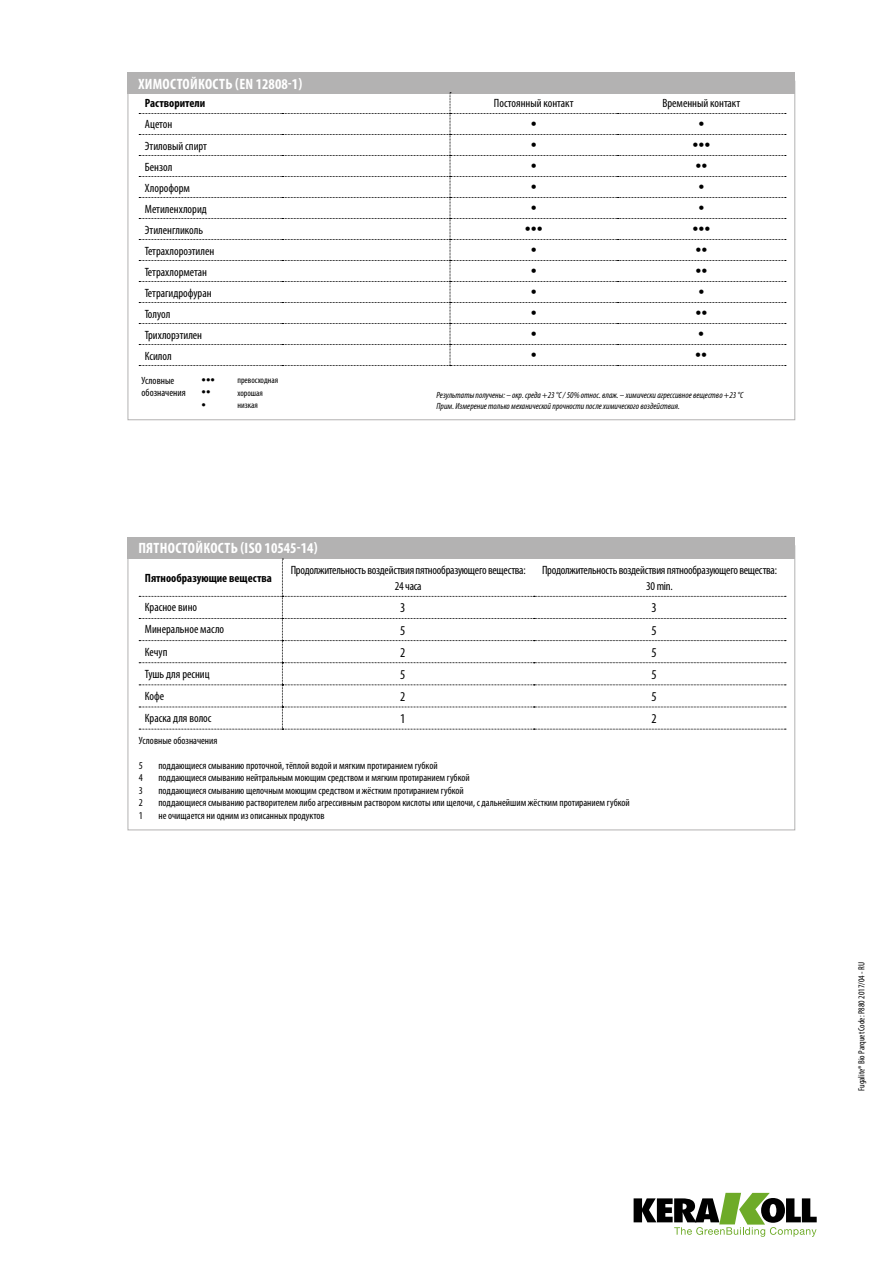
<style>
.page{position:relative;width:893px;height:1263px;background:#fff}
.page>*{position:absolute;margin:0;border:0;box-sizing:border-box;transform-origin:0 0}
.t1{font:700 condensed 15px "Myriad Pro";letter-spacing:.02em;color:#fff}
.t2{font:condensed 13.5px "Myriad Pro";color:#000}
.t3{font:condensed 12px "Myriad Pro";color:#000}
.t4{font:condensed 12px/16.5px "Myriad Pro";letter-spacing:-.02em;color:#000;text-align:center}
.t5{font:700 condensed 12px "Myriad Pro";color:#000}
.t6{font:12px "Helvetica Neue LT Std";color:#000}
.t7{font:condensed 10.5px/12px "Myriad Pro";color:#000}
.t8{font:italic condensed 9px/10.8px "Myriad Pro";color:#000}
.t9{font:condensed 9px "Myriad Pro";color:#000}
.t10{font:9px "Helvetica Neue LT Std";color:#000}
</style>
<div class="page">
<svg style="left:634px;top:1193px;width:183px;height:44px"></svg>
<div style="left:128px;top:72px;width:667px;height:22px;background:#b3b2b2"></div>
<svg style="left:139px;top:92px;width:647px;height:274px"></svg>
<div style="left:128px;top:537px;width:667px;height:21px;background:#b3b2b2"></div>
<svg style="left:139px;top:559px;width:647px;height:171px"></svg>
<h1 class="t1" style="left:138px;top:74px;width:166px">ХИМОСТОЙКОСТЬ (ЕN 12808-1)</h1>
<p class="t5" style="left:145px;top:96px;width:62px">Растворители</p>
<p class="t3" style="left:494px;top:96px;width:81px">Постоянный контакт</p>
<p class="t3" style="left:662px;top:96px;width:79px">Временный контакт</p>
<p class="t3" style="left:145px;top:117px;width:29px">Ацетон</p>
<p class="t6" style="left:531px;top:117px;width:7px">•</p>
<p class="t6" style="left:698px;top:117px;width:7px">•</p>
<p class="t3" style="left:145px;top:138px;width:64px">Этиловый спирт</p>
<p class="t6" style="left:531px;top:138px;width:7px">•</p>
<p class="t6" style="left:692px;top:138px;width:19px">•••</p>
<p class="t3" style="left:145px;top:159px;width:29px">Бензол</p>
<p class="t6" style="left:531px;top:159px;width:7px">•</p>
<p class="t6" style="left:695px;top:159px;width:13px">••</p>
<p class="t3" style="left:145px;top:180px;width:47px">Хлороформ</p>
<p class="t6" style="left:531px;top:180px;width:7px">•</p>
<p class="t6" style="left:698px;top:180px;width:7px">•</p>
<p class="t3" style="left:145px;top:201px;width:64px">Метиленхлорид</p>
<p class="t6" style="left:531px;top:201px;width:7px">•</p>
<p class="t6" style="left:698px;top:201px;width:7px">•</p>
<p class="t3" style="left:145px;top:222px;width:60px">Этиленгликоль</p>
<p class="t6" style="left:525px;top:222px;width:19px">•••</p>
<p class="t6" style="left:692px;top:222px;width:19px">•••</p>
<p class="t3" style="left:145px;top:243px;width:71px">Тетрахлороэтилен</p>
<p class="t6" style="left:531px;top:243px;width:7px">•</p>
<p class="t6" style="left:695px;top:243px;width:13px">••</p>
<p class="t3" style="left:145px;top:264px;width:64px">Тетрахлорметан</p>
<p class="t6" style="left:531px;top:264px;width:7px">•</p>
<p class="t6" style="left:695px;top:264px;width:13px">••</p>
<p class="t3" style="left:145px;top:285px;width:68px">Тетрагидрофуран</p>
<p class="t6" style="left:531px;top:285px;width:7px">•</p>
<p class="t6" style="left:698px;top:285px;width:7px">•</p>
<p class="t3" style="left:145px;top:306px;width:27px">Толуол</p>
<p class="t6" style="left:531px;top:306px;width:7px">•</p>
<p class="t6" style="left:695px;top:306px;width:13px">••</p>
<p class="t3" style="left:145px;top:327px;width:59px">Трихлорэтилен</p>
<p class="t6" style="left:531px;top:327px;width:7px">•</p>
<p class="t6" style="left:698px;top:327px;width:7px">•</p>
<p class="t3" style="left:145px;top:348px;width:29px">Ксилол</p>
<p class="t6" style="left:531px;top:348px;width:7px">•</p>
<p class="t6" style="left:695px;top:348px;width:13px">••</p>
<p class="t7" style="left:142px;top:374px;width:46px">Условные обозначения</p>
<p class="t10" style="left:202px;top:374px;width:15px">•••</p>
<p class="t9" style="left:237px;top:374px;width:42px">превосходная</p>
<p class="t10" style="left:202px;top:387px;width:10px">••</p>
<p class="t9" style="left:237px;top:387px;width:27px">хорошая</p>
<p class="t10" style="left:202px;top:399px;width:6px">•</p>
<p class="t9" style="left:237px;top:400px;width:22px">низкая</p>
<p class="t8" style="left:437px;top:389px;width:308px">Результаты получены: – окр. среда +23 °С / 50% относ. влаж. – химически агрессивное вещество +23 °С<br>Прим. Измерение только механической прочности после химического воздействия.</p>
<h1 class="t1" style="left:138px;top:539px;width:181px">ПЯТНОСТОЙКОСТЬ (ISO 10545-14)</h1>
<p class="t5" style="left:145px;top:571px;width:129px">Пятнообразующие вещества</p>
<p class="t4" style="left:291px;top:561px;width:237px">Продолжительность воздействия пятнообразующего вещества:<br>24 часа</p>
<p class="t4" style="left:542px;top:561px;width:237px">Продолжительность воздействия пятнообразующего вещества:<br>30 min.</p>
<p class="t3" style="left:145px;top:600px;width:54px">Красное вино</p>
<p class="t2" style="left:400px;top:600px;width:7px">3</p>
<p class="t2" style="left:651px;top:600px;width:7px">3</p>
<p class="t3" style="left:145px;top:622px;width:81px">Минеральное масло</p>
<p class="t2" style="left:400px;top:622px;width:7px">5</p>
<p class="t2" style="left:651px;top:622px;width:7px">5</p>
<p class="t3" style="left:145px;top:644px;width:24px">Кечуп</p>
<p class="t2" style="left:400px;top:644px;width:7px">2</p>
<p class="t2" style="left:651px;top:644px;width:7px">5</p>
<p class="t3" style="left:145px;top:666px;width:66px">Тушь для ресниц</p>
<p class="t2" style="left:400px;top:666px;width:7px">5</p>
<p class="t2" style="left:651px;top:666px;width:7px">5</p>
<p class="t3" style="left:145px;top:689px;width:21px">Кофе</p>
<p class="t2" style="left:400px;top:688px;width:7px">2</p>
<p class="t2" style="left:651px;top:688px;width:7px">5</p>
<p class="t3" style="left:145px;top:711px;width:68px">Краска для волос</p>
<p class="t2" style="left:400px;top:710px;width:7px">1</p>
<p class="t2" style="left:651px;top:710px;width:7px">2</p>
<p class="t7" style="left:139px;top:734px;width:80px">Условные обозначения</p>
<p class="t7" style="left:139px;top:759px;width:6px">5</p>
<p class="t7" style="left:158px;top:759px;width:281px">поддающиеся смыванию проточной, тёплой водой и мягким протиранием губкой</p>
<p class="t7" style="left:139px;top:771px;width:6px">4</p>
<p class="t7" style="left:158px;top:771px;width:313px">поддающиеся смыванию нейтральным моющим средством и мягким протиранием губкой</p>
<p class="t7" style="left:139px;top:784px;width:6px">3</p>
<p class="t7" style="left:158px;top:784px;width:307px">поддающиеся смыванию щелочным моющим средством и жёстким протиранием губкой</p>
<p class="t7" style="left:139px;top:797px;width:6px">2</p>
<p class="t7" style="left:158px;top:797px;width:473px">поддающиеся смыванию растворителем либо агрессивным раствором кислоты или щелочи, с дальнейшим жёстким протиранием губкой</p>
<p class="t7" style="left:139px;top:809px;width:6px">1</p>
<p class="t7" style="left:158px;top:809px;width:168px">не очищается ни одним из описанных продуктов</p>
<p class="t9" style="left:856px;top:1091px;width:130px;rotate:-90deg">Fugalite® Bio Parquet Code: P880 2017/04 - RU</p>
</div>
